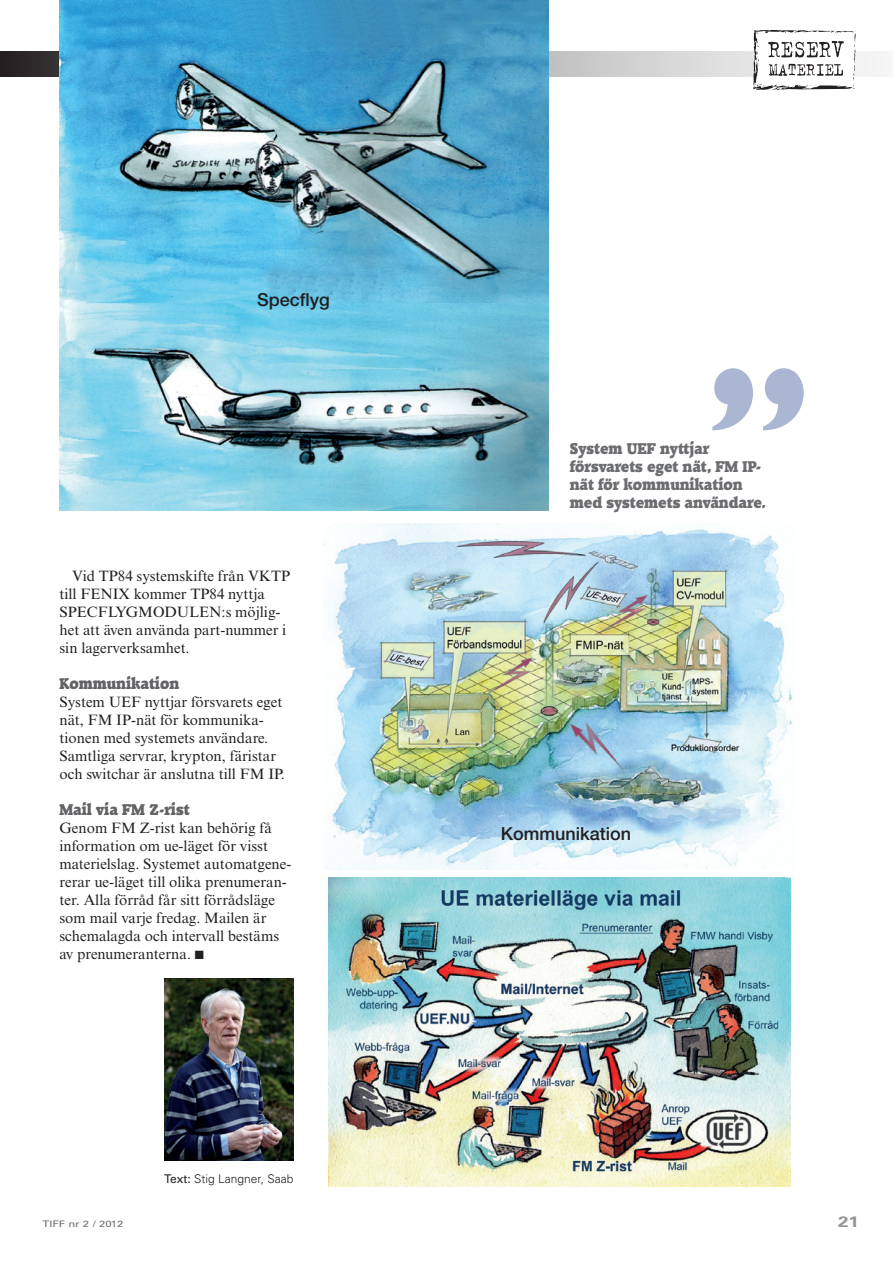
<style>
.page{position:relative;width:893px;height:1263px;background:#fff}
.page>*{position:absolute;margin:0;border:0;box-sizing:border-box;transform-origin:0 0}
.bröd_utan{font:500 18px "Helvetica Neue LT Std";color:#231f20}
.bröd_utan-2{font:15px/18px "Times New Roman MT Std";color:#231f20}
.bröd_med{font:15px/18px "Times New Roman MT Std";color:#231f20}
.mellis{font:800 15px/18px "Raleigh";color:#6c6d70;scale:.95 1}
.mellis-2{font:800 15px "Raleigh";color:#636366;scale:.95 1}
.t1{font:700 15px "Univers LT Std";color:#939598;scale:1.25 1}
.Byline{font:300 12px "Univers LT Std";color:#231f20}
.t2{font:9px "Univers LT Std";letter-spacing:.005em;color:#6c6d70;scale:1.25 1}
.s1{font-weight:400}
</style>
<div class="page">
<svg style="left:0;top:51px;width:876px;height:26px;background:#b3b2b2"></svg>
<svg style="left:753px;top:30px;width:103px;height:60px"></svg>
<img style="left:60px;top:0;width:489px;height:510px">
<img style="left:324px;top:523px;width:468px;height:346px">
<img style="left:328px;top:878px;width:462px;height:308px">
<svg style="left:712px;top:368px;width:92px;height:62px"></svg>
<img style="left:164px;top:978px;width:129px;height:183px">
<p class="bröd_utan" style="left:257px;top:289px;width:74px">Specflyg</p>
<p class="bröd_med" style="left:60px;top:566px;width:232px;text-indent:13px">Vid TP84 systemskifte från VKTP till FENIX kommer TP84 nyttja<br>SPECFLYGMODULEN:s möjlig&shy;het att även använda part-nummer i sin lagerverksamhet.</p>
<p class="mellis-2" style="left:60px;top:673px;width:128px">Kommunikation</p>
<p class="bröd_utan-2" style="left:60px;top:692px;width:227px">System UEF nyttjar försvarets eget nät, FM IP-nät för kommunika&shy;tionen med systemets användare.<br>Samtliga servrar, krypton, färistar och switchar är anslutna till FM IP.</p>
<p class="mellis-2" style="left:60px;top:799px;width:138px">Mail via FM Z-rist</p>
<p class="bröd_utan-2" style="left:60px;top:818px;width:233px">Genom FM Z-rist kan behörig få information om ue-läget för visst materielslag. Systemet automatgene&shy;rerar ue-läget till olika prenumeran&shy;ter. Alla förråd får sitt förrådsläge som mail varje fredag. Mailen är schemalagda och intervall bestäms av prenumeranterna. ■</p>
<p class="Byline" style="left:164px;top:1171px;width:131px"><span class="s1">Text:</span> Stig Langner, Saab</p>
<p class="mellis" style="left:570px;top:440px;width:148px">System UEF nyttjar</p>
<p class="mellis" style="left:570px;top:458px;width:203px">försvarets eget nät, FM IP&shy;nät för kommunikation</p>
<p class="mellis" style="left:570px;top:494px;width:208px">med systemets användare.</p>
<p class="bröd_utan" style="left:501px;top:823px;width:132px">Kommunikation</p>
<p class="t2" style="left:43px;top:1218px;width:66px">TIFF nr 2 / 2012</p>
<p class="t1" style="left:838px;top:1213px;width:18px">21</p>
</div>
